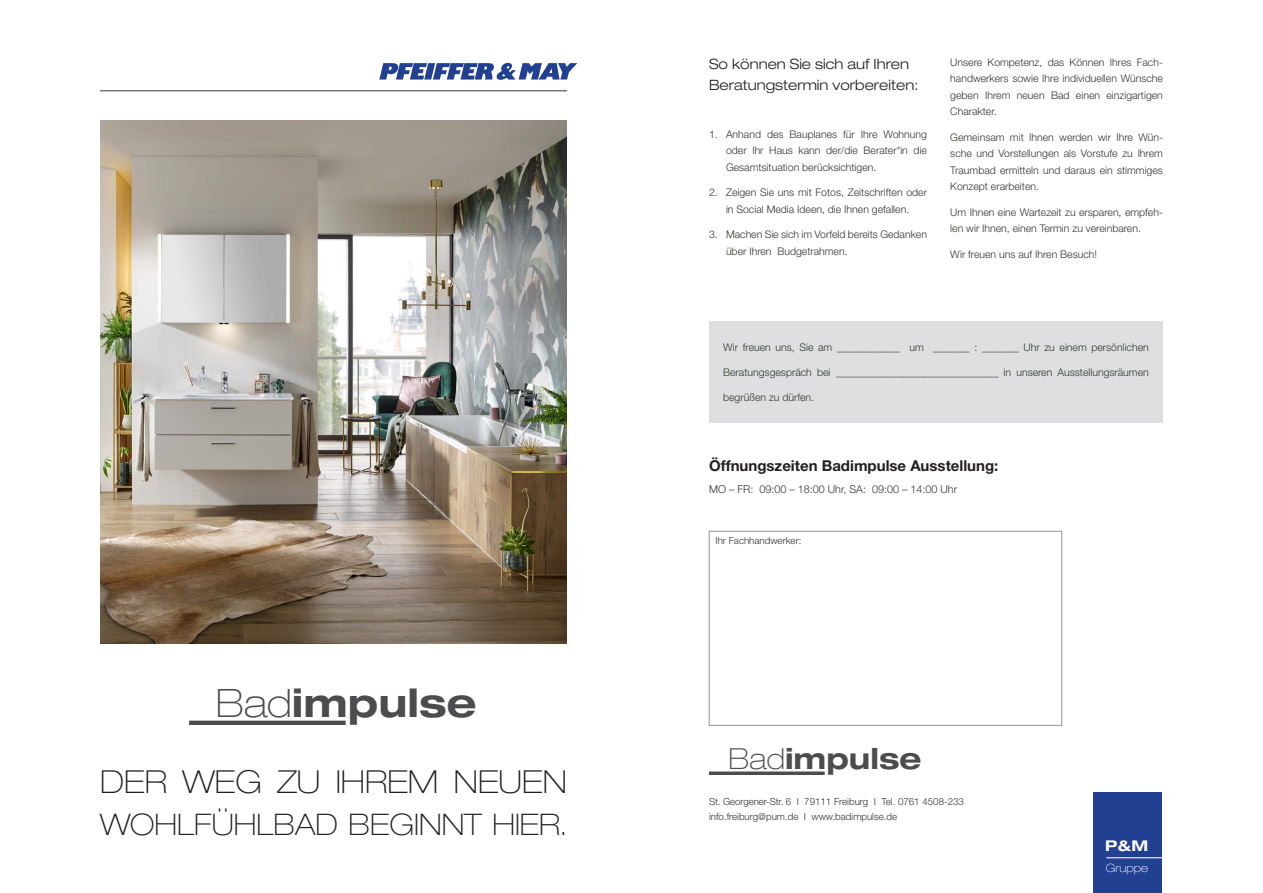
<style>
.page{position:relative;width:1263px;height:893px;background:#fff}
.page>*{position:absolute;margin:0;border:0;box-sizing:border-box;transform-origin:0 0}
.t1{font:700 expanded 39.3px "Helvetica Neue LT Pro";color:#4b4c4d}
.t2{font:100 expanded 31.8px "Helvetica Neue LT Pro";color:#231f20}
.t3{font:100 expanded 29.7px "Helvetica Neue LT Pro";color:#231f20}
.t4{font:700 expanded 28.95px "Helvetica Neue LT Pro";color:#4b4c4d}
.t5{font:700 15px "Helvetica Neue LT Pro";color:#231f20}
.t6{font:700 expanded 14.85px "Helvetica Neue LT Pro";color:#fff}
.t7{font:300 expanded 14.25px/21px "Helvetica Neue LT Pro";color:#231f20}
.t8{font:100 expanded 11.55px "Helvetica Neue LT Pro";color:#fff}
.t9{font:300 10.8px "Helvetica Neue LT Pro";color:#30382b}
.t10{font:300 10.5px/16.5px "Helvetica Neue LT Pro";color:#30382b;text-align:justify}
.t11{font:300 9.75px/15px "Helvetica Neue LT Pro";color:#30382b}
.s1{font-weight:100}
</style>
<div class="page">
<hr style="left:100px;top:90px;width:467px;height:1px;background:#30382b">
<div style="left:1093px;top:792px;width:69px;height:101px;background:#224092"></div>
<hr style="left:1106px;top:857px;width:56px;height:1px;background:#fff">
<div style="left:709px;top:321px;width:454px;height:102px;background:#dedfe0"></div>
<div style="left:709px;top:531px;width:353px;height:195px;border:1px solid #939598"></div>
<svg style="left:379px;top:63px;width:198px;height:17px"></svg>
<img style="left:100px;top:121px;width:467px;height:522px">
<hr style="left:189px;top:721px;width:157px;height:4px;background:#4b4c4d">
<hr style="left:709px;top:771px;width:116px;height:3px;background:#4b4c4d">
<p class="t1" style="left:216px;top:678px;width:262px"><span class="s1">Bad</span>impulse</p>
<p class="t2" style="left:100px;top:763px;width:468px">DER WEG ZU IHREM NEUEN</p>
<p class="t3" style="left:100px;top:806px;width:468px">WOHLFÜHLBAD BEGINNT HIER.</p>
<p class="t7" style="left:709px;top:53px;width:211px">So können Sie sich auf Ihren<br>Beratungstermin vorbereiten:</p>
<p class="t10" style="left:726px;top:125px;width:203px;text-indent:-17px">1. Anhand des Bauplanes für Ihre Wohnung oder Ihr Haus kann der/die Berater*in die Gesamtsituation berücksichtigen.</p>
<p class="t10" style="left:709px;top:184px;width:220px;text-align:center">2. Zeigen Sie uns mit Fotos, Zeitschriften oder in Social Media Ideen, die Ihnen gefallen.</p>
<p class="t10" style="left:726px;top:226px;width:203px;text-indent:-17px">3. Machen Sie sich im Vorfeld bereits Gedanken über Ihren Budgetrahmen.</p>
<p class="t10" style="left:950px;top:54px;width:214px">Unsere Kompetenz, das Können Ihres Fach&shy;handwerkers sowie Ihre individuellen Wünsche geben Ihrem neuen Bad einen einzigartigen Charakter.</p>
<p class="t10" style="left:950px;top:129px;width:214px">Gemeinsam mit Ihnen werden wir Ihre Wün&shy;sche und Vorstellungen als Vorstufe zu Ihrem Traumbad ermitteln und daraus ein stimmiges Konzept erarbeiten.</p>
<p class="t10" style="left:950px;top:204px;width:214px">Um Ihnen eine Wartezeit zu ersparen, empfeh&shy;len wir Ihnen, einen Termin zu vereinbaren.</p>
<p class="t10" style="left:950px;top:246px;width:148px">Wir freuen uns auf Ihren Besuch!</p>
<p class="t10" style="left:723px;top:339px;width:427px">Wir freuen uns, Sie am ____________ um _______ : _______ Uhr zu einem persönlichen</p>
<p class="t10" style="left:723px;top:364px;width:427px">Beratungsgespräch bei _______________________________ in unseren Ausstellungsräumen</p>
<p class="t10" style="left:723px;top:388px;width:93px">begrüßen zu dürfen.</p>
<p class="t5" style="left:709px;top:457px;width:291px">Öffnungszeiten Badimpulse Ausstellung:</p>
<p class="t9" style="left:709px;top:483px;width:250px">MO – FR: 09:00 – 18:00 Uhr, SA: 09:00 – 14:00 Uhr</p>
<p class="t11" style="left:715px;top:532px;width:87px">Ihr Fachhandwerker:</p>
<p class="t4" style="left:729px;top:740px;width:194px"><span class="s1">Bad</span>impulse</p>
<p class="t11" style="left:709px;top:793px;width:256px">St. Georgener-Str. 6 I 79111 Freiburg I Tel. 0761 4508-233 info.freiburg@pum.de I www.badimpulse.de</p>
<p class="t6" style="left:1105px;top:837px;width:44px">P&amp;M</p>
<p class="t8" style="left:1106px;top:861px;width:44px">Gruppe</p>
</div>
